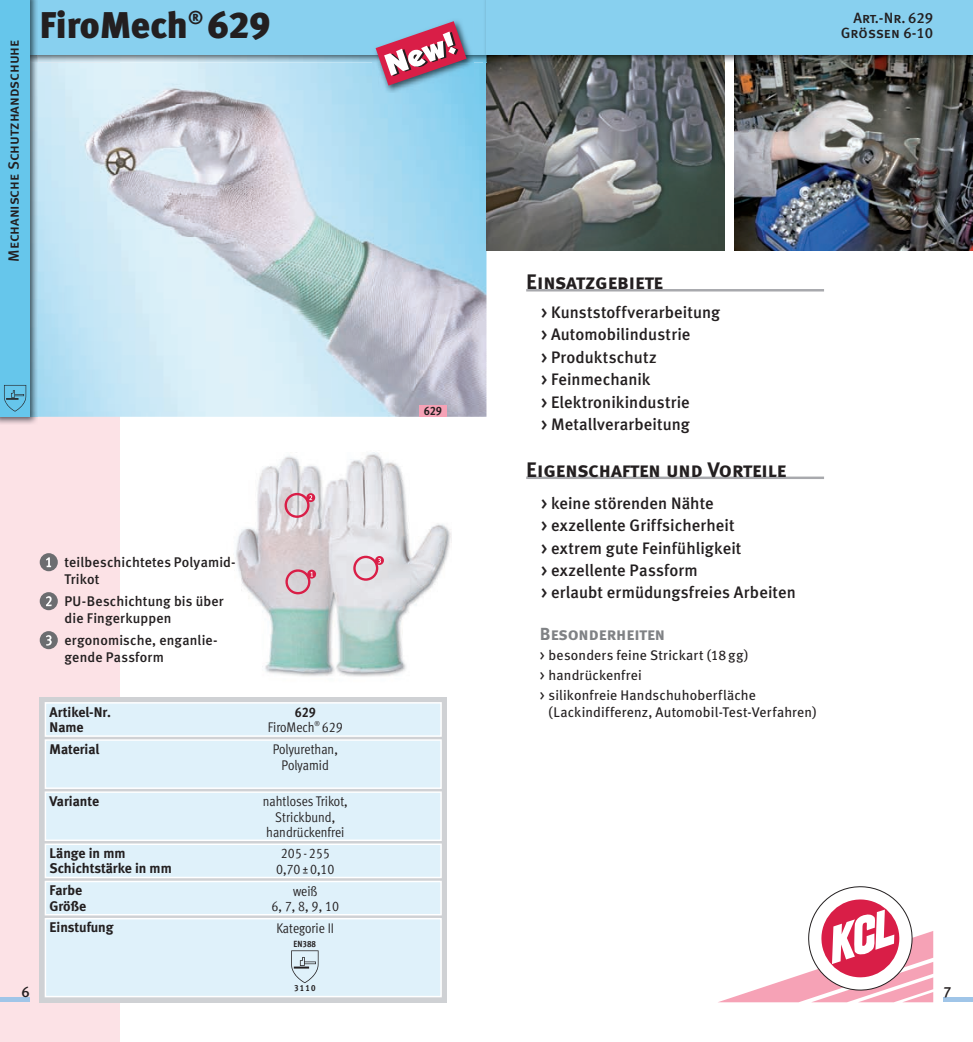
<style>
.page{position:relative;width:973px;height:1042px;background:#fff}
.page>*{position:absolute;margin:0;border:0;box-sizing:border-box;transform-origin:0 0}
.t1{font:37.1px "Meta Black CELF";color:#231f20}
.t2{font:21px "Meta Bold CELF Caps";letter-spacing:-.005em;color:#231f20}
.t3{font:17.5px "Meta Bold CELF Caps";letter-spacing:-.005em;color:#808285}
.t4{font:16.62px/22.4px "Meta Medium CELF";letter-spacing:.005em;color:#231f20}
.t5{font:14.88px/14.9px "Meta Medium CELF Caps";color:#231f20;text-align:right}
.t6{font:14.88px "Meta Medium CELF";color:#231f20}
.t7{font:14px/19.9px "Meta Book CELF";letter-spacing:.01em;color:#231f20}
.t8{font:14px/15.4px "Meta Cond Normal LF";color:#231f20;text-align:center}
.t9{font:14px/17.5px "Meta Medium CELF";letter-spacing:.01em;color:#231f20}
.t10{font:14px/15.4px "Meta Bold CELF";color:#231f20}
.t11{font:14px "Meta Cond Bold LF";color:#231f20}
.t12{font:12.25px "Meta Cond Bold LF";color:#231f20}
.t13{font:8.92px "Meta Cond Bold LF";color:#231f20}
</style>
<div class="page">
<div style="left:0;top:0;width:119px;height:1042px;background:#fce2e6"></div>
<img style="left:38px;top:62px;width:448px;height:355px">
<img style="left:236px;top:453px;width:215px;height:224px">
<img style="left:38px;top:55px;width:445px;height:7px">
<div style="left:20px;top:0;width:466px;height:55px;background:#88d0ef"></div>
<img style="left:0;top:63px;width:38px;height:361px">
<img style="left:30px;top:55px;width:8px;height:7px">
<img style="left:30px;top:0;width:7px;height:55px">
<div style="left:0;top:0;width:30px;height:417px;background:#66c6eb"></div>
<div style="left:40px;top:697px;width:406px;height:305px;background:#cfd1d4"></div>
<div style="left:45px;top:702px;width:396px;height:35px;background:#dff1fa;border:1px solid #fff"></div>
<div style="left:45px;top:739px;width:396px;height:50px;background:#dff1fa;border:1px solid #fff"></div>
<div style="left:45px;top:791px;width:396px;height:50px;background:#dff1fa;border:1px solid #fff"></div>
<div style="left:45px;top:843px;width:396px;height:35px;background:#dff1fa;border:1px solid #fff"></div>
<div style="left:45px;top:881px;width:396px;height:34px;background:#dff1fa;border:1px solid #fff"></div>
<div style="left:45px;top:918px;width:396px;height:79px;background:#dff1fa;border:1px solid #fff"></div>
<div style="left:419px;top:405px;width:27px;height:12px;background:#f6a2b6"></div>
<div style="left:285px;top:569px;width:25px;height:25px;border:2px solid #d91e47;border-radius:50%"></div>
<svg style="left:307px;top:570px;width:9px;height:8px"></svg>
<svg style="left:310px;top:572px;width:3px;height:4px"></svg>
<div style="left:353px;top:556px;width:25px;height:25px;border:2px solid #d91e47;border-radius:50%"></div>
<div style="left:375px;top:556px;width:9px;height:9px;background:#d91e47;border-radius:50%"></div>
<svg style="left:378px;top:558px;width:3px;height:5px"></svg>
<div style="left:284px;top:493px;width:25px;height:25px;border:2px solid #d91e47;border-radius:50%"></div>
<svg style="left:306px;top:493px;width:9px;height:9px"></svg>
<svg style="left:309px;top:495px;width:3px;height:5px"></svg>
<svg style="left:4px;top:385px;width:22px;height:27px"></svg>
<img style="left:734px;top:62px;width:238px;height:189px">
<img style="left:486px;top:62px;width:238px;height:189px">
<img style="left:486px;top:55px;width:486px;height:7px">
<svg style="left:483px;top:55px;width:3px;height:8px"></svg>
<img style="left:485px;top:0;width:1px;height:55px">
<div style="left:486px;top:0;width:486px;height:55px;background:#88d0ef"></div>
<svg style="left:719px;top:886px;width:214px;height:116px"></svg>
<img style="left:372px;top:40px;width:102px;height:53px">
<svg style="left:375px;top:21px;width:91px;height:65px"></svg>
<div style="left:943px;top:997px;width:29px;height:5px;background:#a0c5e8"></div>
<div style="left:0;top:997px;width:30px;height:5px;background:#a0c5e8"></div>
<div style="left:40px;top:553px;width:18px;height:18px;background:#6c6d70;border-radius:50%"></div>
<svg style="left:46px;top:557px;width:5px;height:10px"></svg>
<div style="left:40px;top:592px;width:18px;height:18px;background:#6c6d70;border-radius:50%"></div>
<svg style="left:46px;top:596px;width:6px;height:10px"></svg>
<div style="left:40px;top:631px;width:18px;height:18px;background:#6c6d70;border-radius:50%"></div>
<svg style="left:46px;top:635px;width:6px;height:10px"></svg>
<svg style="left:291px;top:950px;width:27px;height:33px"></svg>
<hr style="left:526px;top:289px;width:297px;height:2px;background:#a8a9ad">
<hr style="left:526px;top:476px;width:297px;height:3px;background:#a8a9ad">
<p class="t5" style="left:6px;top:262px;width:224px;rotate:-90deg">Mechanische Schutzhandschuhe</p>
<h1 class="t1" style="left:40px;top:3px;width:232px">FiroMech<sup>®</sup> 629</h1>
<p class="t9" style="left:64px;top:553px;width:173px">teilbeschichtetes Polyamid-<br>Trikot</p>
<p class="t9" style="left:64px;top:592px;width:161px">PU-Beschichtung bis über die Fingerkuppen</p>
<p class="t9" style="left:64px;top:631px;width:155px">ergonomische, enganlie&shy;gende Passform</p>
<p class="t10" style="left:50px;top:704px;width:63px">Artikel-Nr.<br>Name</p>
<p class="t10" style="left:50px;top:741px;width:51px">Material</p>
<p class="t10" style="left:50px;top:793px;width:51px">Variante</p>
<p class="t10" style="left:50px;top:845px;width:124px">Länge in mm<br>Schichtstärke in mm</p>
<p class="t10" style="left:50px;top:882px;width:38px">Farbe<br>Größe</p>
<p class="t10" style="left:50px;top:920px;width:65px">Einstufung</p>
<p class="t11" style="left:295px;top:703px;width:22px">629</p>
<p class="t8" style="left:268px;top:716px;width:76px;line-height:22.1px">FiroMech<sup>®</sup> 629<br>Polyurethan,</p>
<p class="t8" style="left:281px;top:757px;width:49px">Polyamid</p>
<p class="t8" style="left:263px;top:793px;width:86px">nahtloses Trikot,<br>Strickbund, handrückenfrei</p>
<p class="t8" style="left:276px;top:845px;width:60px">205 - 255<br>0,70 ± 0,10</p>
<p class="t8" style="left:271px;top:883px;width:69px">weiß<br>6, 7, 8, 9, 10</p>
<p class="t8" style="left:276px;top:920px;width:59px">Kategorie II</p>
<p class="t12" style="left:423px;top:403px;width:20px">629</p>
<p class="t5" style="left:840px;top:11px;width:94px">Art.-Nr. 629<br>Größen 6-10</p>
<p class="t2" style="left:526px;top:268px;width:138px">Einsatzgebiete</p>
<p class="t4" style="left:541px;top:301px;width:181px">&gt; Kunststoffverarbeitung &gt; Automobilindustrie<br>&gt; Produktschutz<br>&gt; Feinmechanik<br>&gt; Elektronikindustrie<br>&gt; Metallverarbeitung</p>
<p class="t2" style="left:526px;top:456px;width:262px">Eigenschaften und Vorteile</p>
<p class="t4" style="left:541px;top:492px;width:256px">&gt; keine störenden Nähte<br>&gt; exzellente Griffsicherheit<br>&gt; extrem gute Feinfühligkeit<br>&gt; exzellente Passform<br>&gt; erlaubt ermüdungsfreies Arbeiten</p>
<p class="t3" style="left:539px;top:623px;width:127px">Besonderheiten</p>
<p class="t7" style="left:539px;top:645px;width:217px">&gt; besonders feine Strickart (18 gg) &gt; handrückenfrei<br>&gt; silikonfreie Handschuhoberfläche</p>
<p class="t7" style="left:548px;top:702px;width:269px">(Lackindifferenz, Automobil-Test-Verfahren)</p>
<p class="t13" style="left:293px;top:939px;width:24px">EN388</p>
<p class="t13" style="left:294px;top:983px;width:23px">3 1 1 0</p>
<p class="t6" style="left:21px;top:982px;width:10px">6</p>
<p class="t6" style="left:943px;top:982px;width:10px">7</p>
</div>
